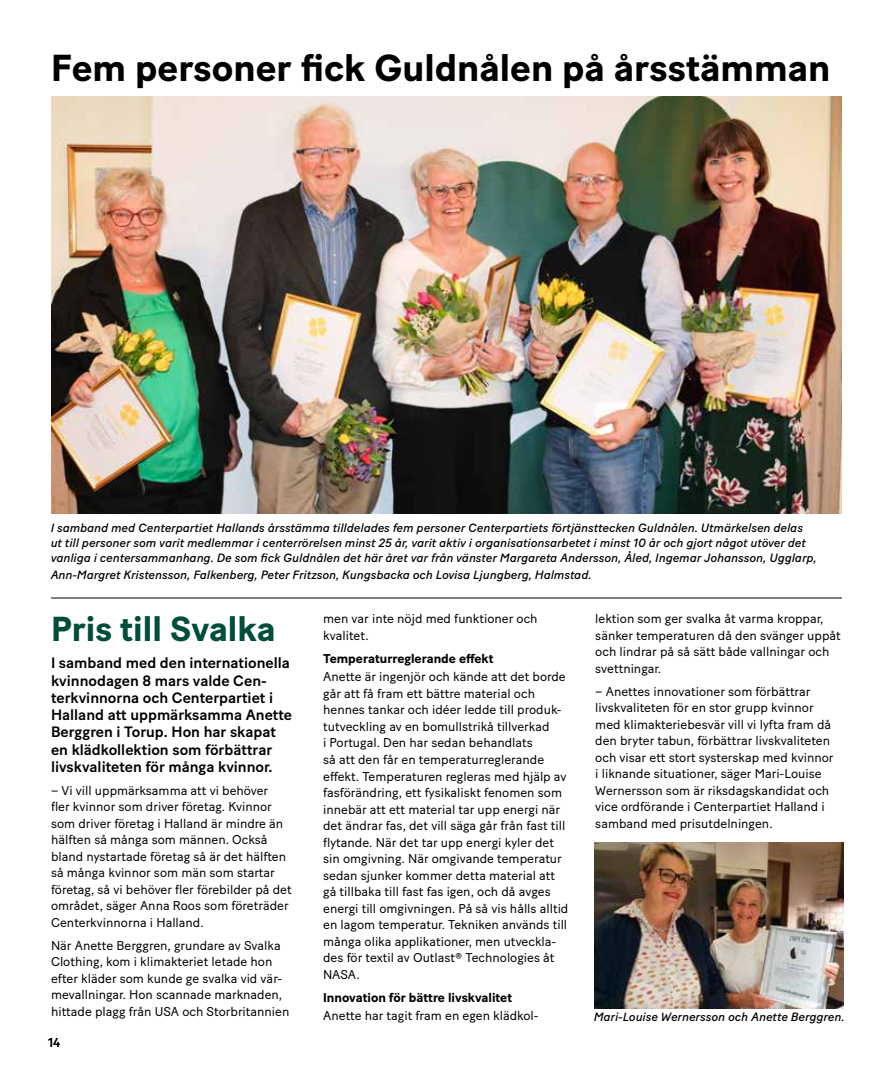
<style>
.page{position:relative;width:893px;height:1085px;background:#fff}
.page>*{position:absolute;margin:0;border:0;box-sizing:border-box;transform-origin:0 0}
.t1{font:700 37.5px "Baton Turbo";color:#000}
.t2{font:700 34.65px "Baton Turbo";color:#004d3a}
.t3{font:500 15px/17.2px "Baton Turbo";color:#000}
.t4{font:12.75px/16.5px "Baton Turbo";color:#000}
.t5{font:700 12.75px "Baton Turbo";color:#000}
.t6{font:italic 12px/15px "Baton Turbo";color:#000}
</style>
<div class="page">
<img style="left:51px;top:96px;width:791px;height:417px">
<img style="left:594px;top:842px;width:249px;height:166px">
<hr style="left:51px;top:597px;width:791px;height:1px;background:#000">
<h1 class="t1" style="left:51px;top:39px;width:781px">Fem personer fick Guldnålen på årsstämman</h1>
<p class="t6" style="left:51px;top:519px;width:767px">I samband med Centerpartiet Hallands årsstämma tilldelades fem personer Centerpartiets förtjänsttecken Guldnålen. Utmärkelsen delas ut till personer som varit medlemmar i centerrörelsen minst 25 år, varit aktiv i organisationsarbetet i minst 10 år och gjort något utöver det vanliga i centersammanhang. De som fick Guldnålen det här året var från vänster Margareta Andersson, Åled, Ingemar Johansson, Ugglarp,</p>
<p class="t6" style="left:51px;top:566px;width:542px">Ann-Margret Kristensson, Falkenberg, Peter Fritzson, Kungsbacka och Lovisa Ljungberg, Halmstad.</p>
<h2 class="t2" style="left:51px;top:602px;width:226px">Pris till Svalka</h2>
<p class="t3" style="left:51px;top:653px;width:243px">I samband med den internationella kvinnodagen 8 mars valde Cen&shy;terkvinnorna och Centerpartiet i Halland att uppmärksamma Anette Berggren i Torup. Hon har skapat en klädkollektion som förbättrar livskvaliteten för många kvinnor.</p>
<p class="t4" style="left:51px;top:780px;width:242px">– Vi vill uppmärksamma att vi behöver<br>fler kvinnor som driver företag. Kvinnor som driver företag i Halland är mindre än hälften så många som männen. Också bland nystartade företag så är det hälften så många kvinnor som män som startar företag, så vi behöver fler förebilder på det området, säger Anna Roos som företräder Centerkvinnorna i Halland.</p>
<p class="t4" style="left:51px;top:935px;width:240px">När Anette Berggren, grundare av Svalka Clothing, kom i klimakteriet letade hon efter kläder som kunde ge svalka vid vär&shy;mevallningar. Hon scannade marknaden, hittade plagg från USA och Storbritannien</p>
<p class="t4" style="left:48px;top:1032px;width:14px">14</p>
<p class="t4" style="left:323px;top:609px;width:216px">men var inte nöjd med funktioner och kvalitet.</p>
<p class="t5" style="left:323px;top:648px;width:172px">Temperaturreglerande effekt</p>
<p class="t4" style="left:323px;top:667px;width:247px">Anette är ingenjör och kände att det borde går att få fram ett bättre material och hennes tankar och idéer ledde till produk&shy;tutveckling av en bomullstrikå tillverkad<br>i Portugal. Den har sedan behandlats<br>så att den får en temperaturreglerande effekt. Temperaturen regleras med hjälp av fasförändring, ett fysikaliskt fenomen som innebär att ett material tar upp energi när det ändrar fas, det vill säga går från fast till flytande. När det tar upp energi kyler det sin omgivning. När omgivande temperatur sedan sjunker kommer detta material att gå tillbaka till fast fas igen, och då avges energi till omgivningen. På så vis hålls alltid en lagom temperatur. Tekniken används till många olika applikationer, men utveckla&shy;des för textil av Outlast® Technologies åt NASA.</p>
<p class="t5" style="left:323px;top:987px;width:190px">Innovation för bättre livskvalitet</p>
<p class="t4" style="left:323px;top:1006px;width:217px">Anette har tagit fram en egen klädkol-</p>
<p class="t4" style="left:595px;top:609px;width:247px">lektion som ger svalka åt varma kroppar, sänker temperaturen då den svänger uppåt och lindrar på så sätt både vallningar och svettningar.</p>
<p class="t4" style="left:595px;top:681px;width:240px">– Anettes innovationer som förbättrar livskvaliteten för en stor grupp kvinnor med klimakteriebesvär vill vi lyfta fram då den bryter tabun, förbättrar livskvaliteten och visar ett stort systerskap med kvinnor i liknande situationer, säger Mari-Louise Wernersson som är riksdagskandidat och vice ordförande i Centerpartiet Halland i samband med prisutdelningen.</p>
<p class="t6" style="left:594px;top:1008px;width:252px">Mari-Louise Wernersson och Anette Berggren.</p>
</div>
